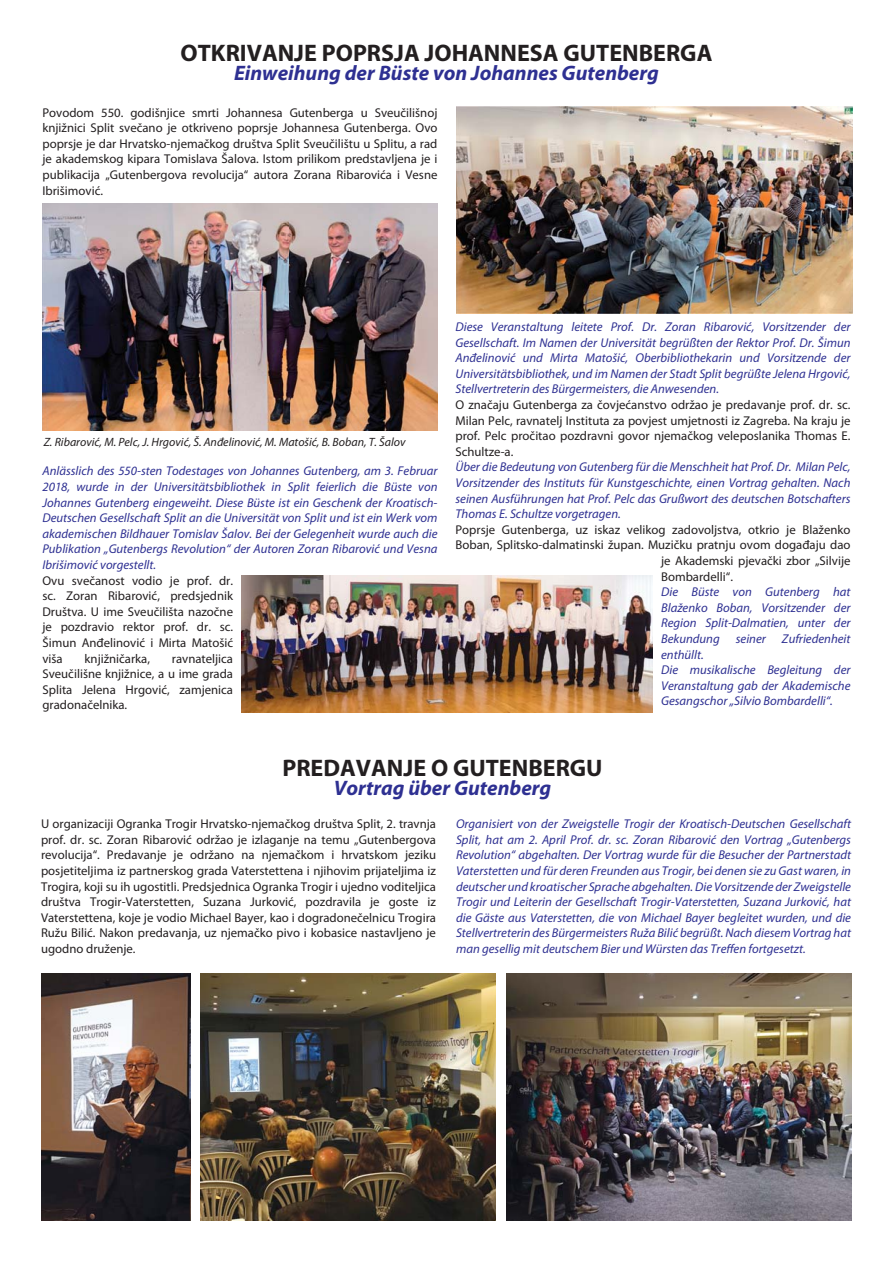
<style>
.page{position:relative;width:893px;height:1263px;background:#fff}
.page>*{position:absolute;margin:0;border:0;box-sizing:border-box;transform-origin:0 0}
.t1{font:700 24px "Myriad Pro";color:#231f20}
.t2{font:italic 700 21px "Myriad Pro";color:#2e3092}
.t3{font:italic 12.75px/15.6px "Myriad Pro";color:#2e3092;text-align:justify}
.t4{font:12.75px/15.6px "Myriad Pro";color:#231f20;text-align:justify}
.t5{font:italic 12px "Myriad Pro";color:#231f20}
</style>
<div class="page">
<img style="left:42px;top:203px;width:395px;height:227px">
<img style="left:456px;top:107px;width:396px;height:206px">
<img style="left:200px;top:974px;width:295px;height:246px">
<img style="left:507px;top:974px;width:344px;height:246px">
<img style="left:41px;top:974px;width:149px;height:246px">
<img style="left:242px;top:576px;width:411px;height:136px">
<h1 class="t1" style="left:181px;top:44px;width:533px">OTKRIVANJE POPRSJA JOHANNESA GUTENBERGA</h1>
<h2 class="t2" style="left:234px;top:65px;width:426px">Einweihung der Büste von Johannes Gutenberg</h2>
<p class="t4" style="left:42px;top:106px;width:396px">Povodom 550. godišnjice smrti Johannesa Gutenberga u Sveučilišnoj knjižnici Split svečano je otkriveno poprsje Johannesa Gutenberga. Ovo poprsje je dar Hrvatsko-njemačkog društva Split Sveučilištu u Splitu, a rad je akademskog kipara Tomislava Šalova. Istom prilikom predstavljena je i publikacija „Gutenbergova revolucija“ autora Zorana Ribarovića i Vesne Ibrišimović.</p>
<p class="t5" style="left:44px;top:438px;width:363px">Z. Ribarović, M. Pelc, J. Hrgović, Š. Anđelinović, M. Matošić, B. Boban, T. Šalov</p>
<p class="t3" style="left:42px;top:465px;width:396px">Anlässlich des 550-sten Todestages von Johannes Gutenberg, am 3. Februar 2018, wurde in der Universitätsbibliothek in Split feierlich die Büste von Johannes Gutenberg eingeweiht. Diese Büste ist ein Geschenk der Kroatisch-Deutschen Gesellschaft Split an die Universität von Split und ist ein Werk vom akademischen Bildhauer Tomislav Šalov. Bei der Gelegenheit wurde auch die Publikation „Gutenbergs Revolution“ der Autoren Zoran Ribarović und Vesna Ibrišimović vorgestellt.</p>
<p class="t4" style="left:42px;top:574px;width:192px">Ovu svečanost vodio je prof. dr. sc. Zoran Ribarović, predsjednik Društva. U ime Sveučilišta nazočne je pozdravio rektor prof. dr. sc.<br>Šimun Anđelinović i Mirta Matošić viša</p>
<p class="t4" style="left:42px;top:652px;width:192px;text-indent:129px">ravnateljica Sveučilišne knjižnice, a u ime grada Splita Jelena Hrgović, zamjenica gradonačelnika.</p>
<p class="t4" style="left:85px;top:652px;width:67px">knjižničarka,</p>
<p class="t3" style="left:455px;top:320px;width:396px">Diese Veranstaltung leitete Prof. Dr. Zoran Ribarović, Vorsitzender der Gesellschaft. Im Namen der Universität begrüßten der Rektor Prof. Dr. Šimun Anđelinović und Mirta Matošić, Oberbibliothekarin und Vorsitzende der Universitätsbibliothek, und im Namen der Stadt Split begrüßte Jelena Hrgović, Stellvertreterin des Bürgermeisters, die Anwesenden.</p>
<p class="t4" style="left:455px;top:398px;width:396px">O značaju Gutenberga za čovjećanstvo održao je predavanje prof. dr. sc.<br>Milan Pelc, ravnatelj Instituta za povjest umjetnosti iz Zagreba. Na kraju je prof. Pelc pročitao pozdravni govor njemačkog veleposlanika Thomas E.<br>Schultze-a.</p>
<p class="t3" style="left:455px;top:461px;width:396px">Über die Bedeutung von Gutenberg für die Menschheit hat Prof. Dr. Milan Pelc, Vorsitzender des Instituts für Kunstgeschichte, einen Vortrag gehalten. Nach seinen Ausführungen hat Prof. Pelc das Grußwort des deutschen Botschafters Thomas E. Schultze vorgetragen.</p>
<p class="t4" style="left:455px;top:523px;width:396px">Poprsje Gutenberga, uz iskaz velikog zadovoljstva, otkrio je Blaženko</p>
<p class="t4" style="left:455px;top:539px;width:396px">Boban, Splitsko-dalmatinski župan. Muzičku pratnju ovom događaju dao</p>
<p class="t4" style="left:661px;top:554px;width:191px">je Akademski pjevački zbor „Silvije</p>
<p class="t4" style="left:661px;top:570px;width:73px">Bombardelli“.</p>
<p class="t3" style="left:661px;top:586px;width:191px">Die Büste von Gutenberg hat Blaženko Boban, Vorsitzender der Region Split-Dalmatien, unter der Bekundung</p>
<p class="t3" style="left:736px;top:632px;width:32px">seiner</p>
<p class="t3" style="left:782px;top:632px;width:70px">Zufriedenheit</p>
<p class="t3" style="left:661px;top:648px;width:191px;text-align:left">enthüllt.<br>Die musikalische Begleitung der<br>Veranstaltung gab der Akademische<br>Gesangschor „Silvio Bombardelli“.</p>
<h1 class="t1" style="left:282px;top:759px;width:322px">PREDAVANJE O GUTENBERGU</h1>
<h2 class="t2" style="left:334px;top:780px;width:219px">Vortrag über Gutenberg</h2>
<p class="t3" style="left:456px;top:818px;width:396px">Organisiert von der Zweigstelle Trogir der Kroatisch-Deutschen Gesellschaft Split, hat am 2. April Prof. dr. sc. Zoran Ribarović den Vortrag „Gutenbergs Revolution“ abgehalten. Der Vortrag wurde für die Besucher der Partnerstadt Vaterstetten und für deren Freunden aus Trogir, bei denen sie zu Gast waren, in deutscher und kroatischer Sprache abgehalten. Die Vorsitzende der Zweigstelle Trogir und Leiterin der Gesellschaft Trogir-Vaterstetten, Suzana Jurković, hat die Gäste aus Vaterstetten, die von Michael Bayer begleitet wurden, und die Stellvertreterin des Bürgermeisters Ruža Bilić begrüßt. Nach diesem Vortrag hat man gesellig mit deutschem Bier und Würsten das Treffen fortgesetzt.</p>
<p class="t4" style="left:41px;top:818px;width:396px">U organizaciji Ogranka Trogir Hrvatsko-njemačkog društva Split, 2. travnja prof. dr. sc. Zoran Ribarović održao je izlaganje na temu „Gutenbergova revolucija“. Predavanje je održano na njemačkom i hrvatskom jeziku posjetiteljima iz partnerskog grada Vaterstettena i njihovim prijateljima iz Trogira, koji su ih ugostitli. Predsjednica Ogranka Trogir i ujedno voditeljica društva Trogir-Vaterstetten, Suzana Jurković, pozdravila je goste iz Vaterstettena, koje je vodio Michael Bayer, kao i dogradonečelnicu Trogira Ružu Bilić. Nakon predavanja, uz njemačko pivo i kobasice nastavljeno je ugodno druženje.</p>
</div>
